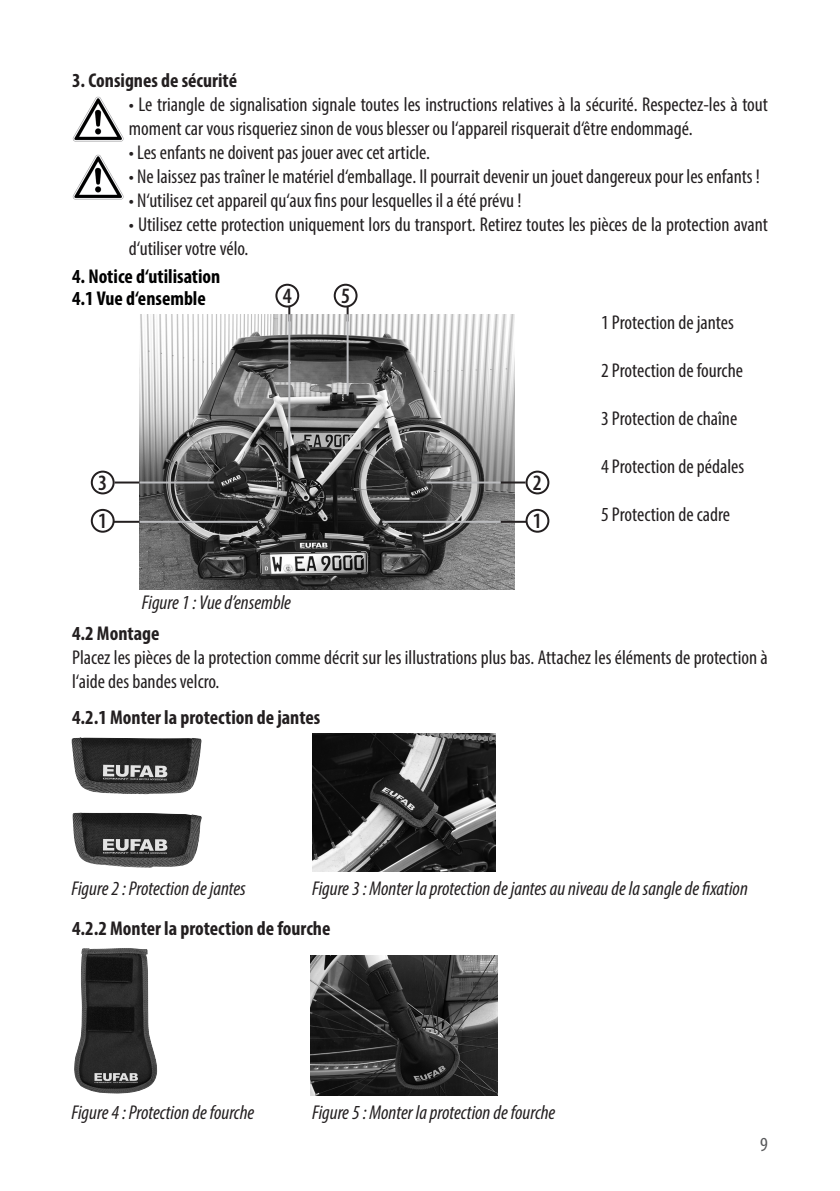
<style>
.page{position:relative;width:840px;height:1191px;background:#fff}
.page>*{position:absolute;margin:0;border:0;box-sizing:border-box;transform-origin:0 0}
.t1{font:600 condensed 22px "Myriad Pro";color:#231f20}
.t2{font:condensed 20px/24px "Myriad Pro";color:#231f20}
.t3{font:italic condensed 20px "Myriad Pro";color:#231f20}
.t4{font:700 condensed 20px "Myriad Pro";color:#231f20}
.t5{font:700 condensed 20px "Myriad Pro";color:#000001}
.t6{font:condensed 20px "Myriad Pro";color:#57585a}
</style>
<div class="page">
<img style="left:72px;top:96px;width:51px;height:45px">
<img style="left:72px;top:155px;width:51px;height:45px">
<img style="left:139px;top:314px;width:375px;height:275px">
<div style="left:91px;top:509px;width:24px;height:24px;border:2px solid #231f20;border-radius:50%"></div>
<div style="left:525px;top:509px;width:24px;height:24px;border:2px solid #231f20;border-radius:50%"></div>
<div style="left:91px;top:470px;width:24px;height:24px;border:2px solid #231f20;border-radius:50%"></div>
<hr style="left:115px;top:481px;width:24px;height:2px;background:#231f20">
<hr style="left:139px;top:481px;width:74px;height:2px;background:#bcbdc0">
<div style="left:525px;top:470px;width:24px;height:24px;border:2px solid #231f20;border-radius:50%"></div>
<hr style="left:500px;top:481px;width:25px;height:2px;background:#231f20">
<hr style="left:426px;top:481px;width:74px;height:2px;background:#bcbdc0">
<div style="left:275px;top:284px;width:24px;height:23px;border:2px solid #231f20;border-radius:50%"></div>
<div style="left:333px;top:284px;width:24px;height:23px;border:2px solid #231f20;border-radius:50%"></div>
<svg style="left:288px;top:306px;width:2px;height:8px"></svg>
<svg style="left:346px;top:306px;width:2px;height:8px"></svg>
<hr style="left:288px;top:314px;width:2px;height:158px;background:#bcbdc0">
<hr style="left:346px;top:314px;width:2px;height:82px;background:#bcbdc0">
<hr style="left:113px;top:521px;width:26px;height:2px;background:#231f20">
<hr style="left:500px;top:521px;width:26px;height:2px;background:#231f20">
<hr style="left:139px;top:521px;width:119px;height:2px;background:#bcbdc0">
<hr style="left:382px;top:521px;width:118px;height:2px;background:#bcbdc0">
<img style="left:71px;top:737px;width:131px;height:131px">
<img style="left:312px;top:733px;width:183px;height:138px">
<img style="left:74px;top:948px;width:83px;height:146px">
<img style="left:310px;top:955px;width:187px;height:140px">
<p class="t4" style="left:72px;top:68px;width:166px">3. Consignes de sécurité</p>
<p class="t2" style="left:129px;top:92px;width:640px">• Le triangle de signalisation signale toutes les instructions relatives à la sécurité. Respectez-les à tout moment car vous risqueriez sinon de vous blesser ou l‘appareil risquerait d‘être endommagé.</p>
<p class="t2" style="left:129px;top:140px;width:303px">• Les enfants ne doivent pas jouer avec cet article.</p>
<p class="t2" style="left:129px;top:164px;width:632px">• Ne laissez pas traîner le matériel d‘emballage. Il pourrait devenir un jouet dangereux pour les enfants !</p>
<p class="t2" style="left:129px;top:188px;width:394px">• N‘utilisez cet appareil qu‘aux fins pour lesquelles il a été prévu !</p>
<p class="t2" style="left:129px;top:212px;width:640px">• Utilisez cette protection uniquement lors du transport. Retirez toutes les pièces de la protection avant d‘utiliser votre vélo.</p>
<p class="t5" style="left:72px;top:264px;width:150px">4. Notice d‘utilisation</p>
<p class="t5" style="left:72px;top:286px;width:135px">4.1 Vue d‘ensemble</p>
<p class="t1" style="left:282px;top:282px;width:10px">4</p>
<p class="t1" style="left:341px;top:282px;width:10px">5</p>
<p class="t1" style="left:98px;top:469px;width:10px">3</p>
<p class="t1" style="left:532px;top:469px;width:10px">2</p>
<p class="t1" style="left:98px;top:507px;width:10px">1</p>
<p class="t1" style="left:532px;top:507px;width:10px">1</p>
<p class="t2" style="left:600px;top:310px;width:134px">1 Protection de jantes</p>
<p class="t2" style="left:600px;top:358px;width:143px">2 Protection de fourche</p>
<p class="t2" style="left:600px;top:406px;width:138px">3 Protection de chaîne</p>
<p class="t2" style="left:600px;top:454px;width:144px">4 Protection de pédales</p>
<p class="t2" style="left:600px;top:502px;width:130px">5 Protection de cadre</p>
<p class="t3" style="left:142px;top:590px;width:151px">Figure 1 : Vue d’ensemble</p>
<p class="t4" style="left:72px;top:620px;width:89px">4.2 Montage</p>
<p class="t2" style="left:72px;top:645px;width:696px">Placez les pièces de la protection comme décrit sur les illustrations plus bas. Attachez les éléments de protection à l‘aide des bandes velcro.</p>
<p class="t4" style="left:72px;top:705px;width:250px">4.2.1 Monter la protection de jantes</p>
<p class="t3" style="left:71px;top:876px;width:176px">Figure 2 : Protection de jantes</p>
<p class="t3" style="left:312px;top:876px;width:437px">Figure 3 : Monter la protection de jantes au niveau de la sangle de fixation</p>
<p class="t4" style="left:72px;top:916px;width:260px">4.2.2 Monter la protection de fourche</p>
<p class="t3" style="left:71px;top:1100px;width:184px">Figure 4 : Protection de fourche</p>
<p class="t3" style="left:312px;top:1100px;width:244px">Figure 5 : Monter la protection de fourche</p>
<p class="t6" style="left:759px;top:1132px;width:9px">9</p>
</div>
